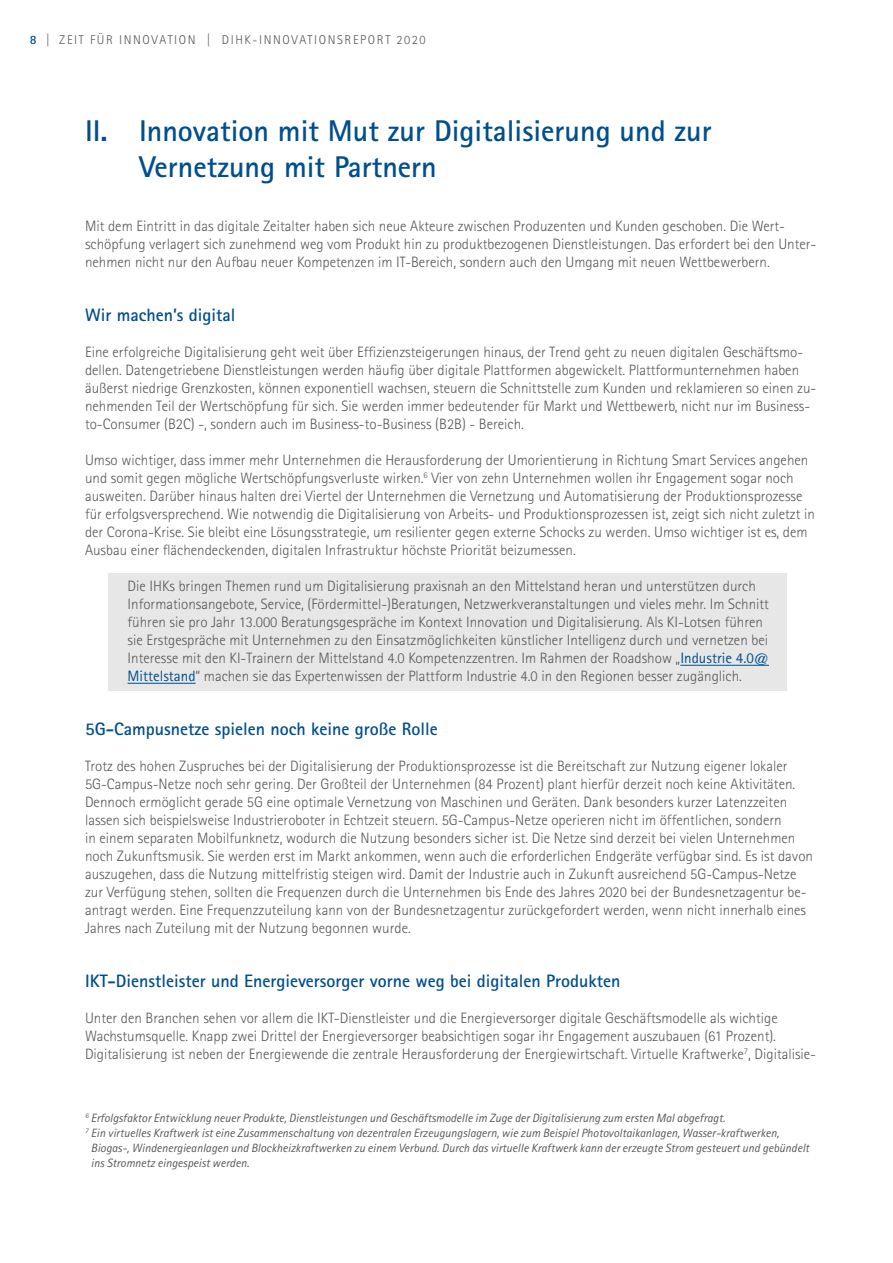
<style>
.page{position:relative;width:893px;height:1263px;background:#fff}
.page>*{position:absolute;margin:0;border:0;box-sizing:border-box;transform-origin:0 0}
.t1{font:700 30px/36px "Agfa Rotis Sans Serif";color:#004e8d}
.t2{font:700 18px "Agfa Rotis Sans Serif";color:#004e8d}
.t3{font:300 15px/18px "Agfa Rotis Sans Serif";color:#575756}
.t4{font:300 12.75px "Agfa Rotis Sans Serif";letter-spacing:.125em;color:#575756}
.t5{font:italic 12px "Agfa Rotis Sans Serif";color:#575756}
.s1{font-weight:700;color:#004e8d}
.s2{font-weight:400;color:#004e8d}
</style>
<div class="page">
<div style="left:108px;top:573px;width:679px;height:118px;background:#e7e7e7"></div>
<hr style="left:680px;top:665px;width:89px;height:1px;background:#004e8d">
<hr style="left:128px;top:683px;width:68px;height:1px;background:#004e8d">
<p class="t4" style="left:30px;top:33px;width:397px"><span class="s1">8</span> | ZEIT FÜR INNOVATION | DIHK-INNOVATIONSREPORT 2020</p>
<h1 class="t1" style="left:139px;top:113px;width:574px;text-indent:-54px">II. Innovation mit Mut zur Digitalisierung und zur<br>Vernetzung mit Partnern</h1>
<p class="t3" style="left:85px;top:217px;width:733px">Mit dem Eintritt in das digitale Zeitalter haben sich neue Akteure zwischen Produzenten und Kunden geschoben. Die Wert&shy;schöpfung verlagert sich zunehmend weg vom Produkt hin zu produktbezogenen Dienstleistungen. Das erfordert bei den Unter&shy;nehmen nicht nur den Aufbau neuer Kompetenzen im IT-Bereich, sondern auch den Umgang mit neuen Wettbewerbern.</p>
<p class="t2" style="left:85px;top:304px;width:152px">Wir machen’s digital</p>
<p class="t3" style="left:85px;top:343px;width:733px">Eine erfolgreiche Digitalisierung geht weit über Effizienzsteigerungen hinaus, der Trend geht zu neuen digitalen Geschäftsmo&shy;dellen. Datengetriebene Dienstleistungen werden häufig über digitale Plattformen abgewickelt. Plattformunternehmen haben äußerst niedrige Grenzkosten, können exponentiell wachsen, steuern die Schnittstelle zum Kunden und reklamieren so einen zu&shy;nehmenden Teil der Wertschöpfung für sich. Sie werden immer bedeutender für Markt und Wettbewerb, nicht nur im Business&shy;to-Consumer (B2C) -, sondern auch im Business-to-Business (B2B) - Bereich.</p>
<p class="t3" style="left:85px;top:451px;width:731px">Umso wichtiger, dass immer mehr Unternehmen die Herausforderung der Umorientierung in Richtung Smart Services angehen und somit gegen mögliche Wertschöpfungsverluste wirken.<sup>6</sup> Vier von zehn Unternehmen wollen ihr Engagement sogar noch ausweiten. Darüber hinaus halten drei Viertel der Unternehmen die Vernetzung und Automatisierung der Produktionsprozesse für erfolgsversprechend. Wie notwendig die Digitalisierung von Arbeits- und Produktionsprozessen ist, zeigt sich nicht zuletzt in der Corona-Krise. Sie bleibt eine Lösungsstrategie, um resilienter gegen externe Schocks zu werden. Umso wichtiger ist es, dem Ausbau einer flächendeckenden, digitalen Infrastruktur höchste Priorität beizumessen.</p>
<p class="t3" style="left:128px;top:577px;width:643px">Die IHKs bringen Themen rund um Digitalisierung praxisnah an den Mittelstand heran und unterstützen durch Informationsangebote, Service, (Fördermittel-)Beratungen, Netzwerkveranstaltungen und vieles mehr. Im Schnitt führen sie pro Jahr 13.000 Beratungsgespräche im Kontext Innovation und Digitalisierung. Als KI-Lotsen führen sie Erstgespräche mit Unternehmen zu den Einsatzmöglichkeiten künstlicher Intelligenz durch und vernetzen bei Interesse mit den KI-Trainern der Mittelstand 4.0 Kompetenzzentren. Im Rahmen der Roadshow „<span class="s2">Industrie 4.0@ Mittelstand</span>“ machen sie das Expertenwissen der Plattform Industrie 4.0 in den Regionen besser zugänglich.</p>
<p class="t2" style="left:85px;top:718px;width:354px">5G-Campusnetze spielen noch keine große Rolle</p>
<p class="t3" style="left:85px;top:757px;width:729px">Trotz des hohen Zuspruches bei der Digitalisierung der Produktionsprozesse ist die Bereitschaft zur Nutzung eigener lokaler 5G-Campus-Netze noch sehr gering. Der Großteil der Unternehmen (84 Prozent) plant hierfür derzeit noch keine Aktivitäten.<br>Dennoch ermöglicht gerade 5G eine optimale Vernetzung von Maschinen und Geräten. Dank besonders kurzer Latenzzeiten lassen sich beispielsweise Industrieroboter in Echtzeit steuern. 5G-Campus-Netze operieren nicht im öffentlichen, sondern<br>in einem separaten Mobilfunknetz, wodurch die Nutzung besonders sicher ist. Die Netze sind derzeit bei vielen Unternehmen noch Zukunftsmusik. Sie werden erst im Markt ankommen, wenn auch die erforderlichen Endgeräte verfügbar sind. Es ist davon auszugehen, dass die Nutzung mittelfristig steigen wird. Damit der Industrie auch in Zukunft ausreichend 5G-Campus-Netze zur Verfügung stehen, sollten die Frequenzen durch die Unternehmen bis Ende des Jahres 2020 bei der Bundesnetzagentur be&shy;antragt werden. Eine Frequenzzuteilung kann von der Bundesnetzagentur zurückgefordert werden, wenn nicht innerhalb eines Jahres nach Zuteilung mit der Nutzung begonnen wurde.</p>
<p class="t2" style="left:85px;top:970px;width:537px">IKT-Dienstleister und Energieversorger vorne weg bei digitalen Produkten</p>
<p class="t3" style="left:85px;top:1009px;width:733px">Unter den Branchen sehen vor allem die IKT-Dienstleister und die Energieversorger digitale Geschäftsmodelle als wichtige<br>Wachstumsquelle. Knapp zwei Drittel der Energieversorger beabsichtigen sogar ihr Engagement auszubauen (61 Prozent).<br>Digitalisierung ist neben der Energiewende die zentrale Herausforderung der Energiewirtschaft. Virtuelle Kraftwerke<sup>7</sup>, Digitalisie-</p>
<p class="t5" style="left:85px;top:1111px;width:642px"><sup>6</sup> Erfolgsfaktor Entwicklung neuer Produkte, Dienstleistungen und Geschäftsmodelle im Zuge der Digitalisierung zum ersten Mal abgefragt.</p>
<p class="t5" style="left:85px;top:1126px;width:696px"><sup>7</sup> Ein virtuelles Kraftwerk ist eine Zusammenschaltung von dezentralen Erzeugungslagern, wie zum Beispiel Photovoltaikanlagen, Wasser-kraftwerken,</p>
<p class="t5" style="left:91px;top:1141px;width:720px">Biogas-, Windenergieanlagen und Blockheizkraftwerken zu einem Verbund. Durch das virtuelle Kraftwerk kann der erzeugte Strom gesteuert und gebündelt</p>
<p class="t5" style="left:91px;top:1156px;width:160px">ins Stromnetz eingespeist werden.</p>
</div>
